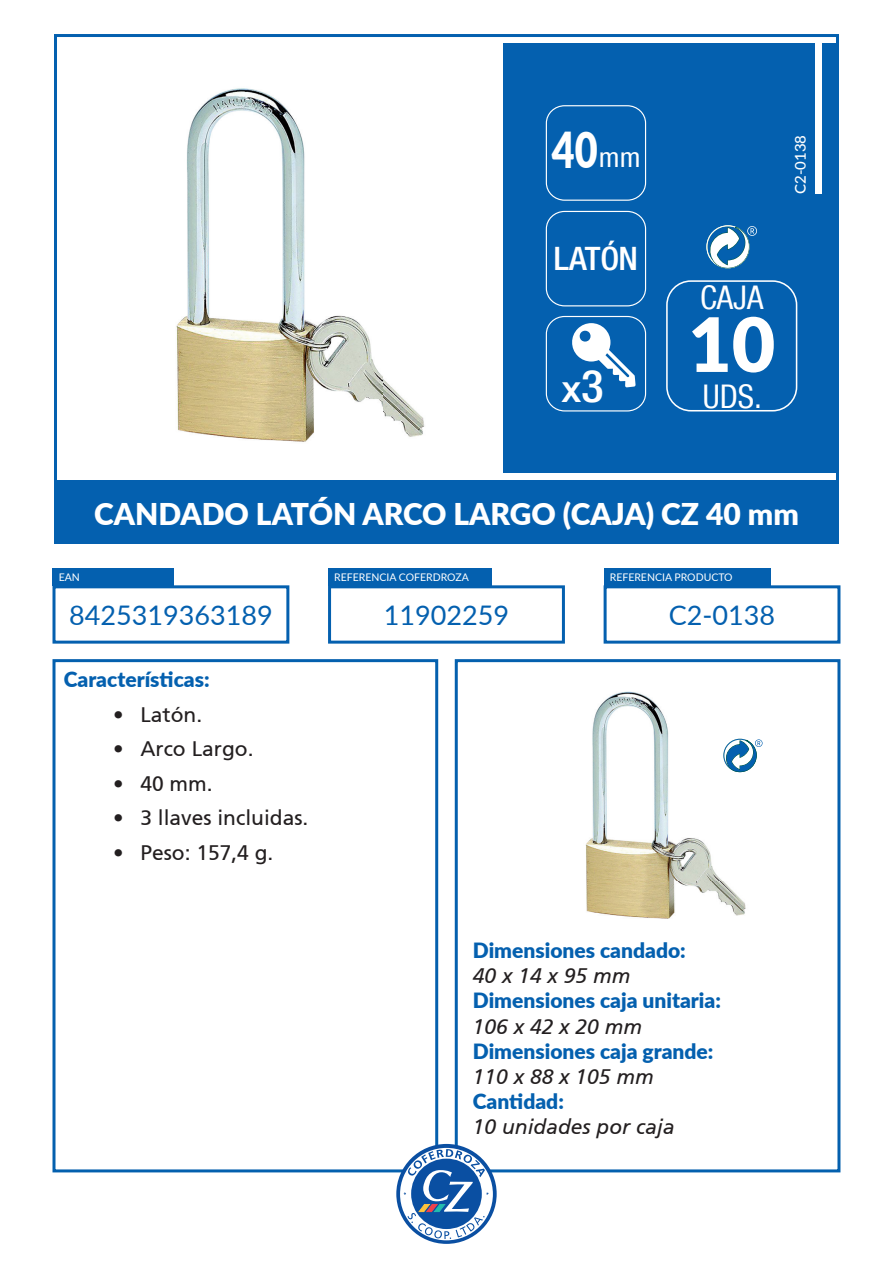
<style>
.page{position:relative;width:893px;height:1263px;background:#fff}
.page>*{position:absolute;margin:0;border:0;box-sizing:border-box;transform-origin:0 0}
.t1{font:900 75px "Lato";color:#fff}
.t2{font:900 49.5px "Lato";color:#fff;scale:.8 1}
.t3{font:condensed 32.55px "Helvetica Neue LT Com";color:#fff}
.t4{font:500 condensed 32.4px "Helvetica Neue LT Com";letter-spacing:-.015em;color:#fff;scale:1.05 1}
.t5{font:900 30px "Lato";color:#fff}
.t6{font:condensed 27.45px "Helvetica Neue LT Com";color:#fff;scale:1.05 1}
.t7{font:700 27.45px "Helvetica Neue LT Com";color:#fff;scale:1.05 1}
.t8{font:27px "Lato";color:#0460af}
.t9{font:900 21px "Lato";color:#0460af}
.t10{font:21px "Frutiger 55 Roman";color:#231f20}
.t11{font:italic 21px "Frutiger 56";color:#231f20}
.t12{font:500 15px "Lato";color:#fff}
.t13{font:10.5px "Lato";color:#fff}
.s1{font-weight:500;font-stretch:condensed;font-size:44.85px}
</style>
<div class="page">
<div style="left:52px;top:659px;width:386px;height:513px;border:3px solid #0460ae"></div>
<div style="left:455px;top:659px;width:385px;height:513px;border:3px solid #0460ae"></div>
<div style="left:54px;top:480px;width:785px;height:64px;background:#0460af"></div>
<div style="left:52px;top:585px;width:237px;height:59px;border:3px solid #0460af"></div>
<div style="left:328px;top:585px;width:237px;height:59px;border:3px solid #0460af"></div>
<div style="left:604px;top:585px;width:236px;height:59px;border:3px solid #0460af"></div>
<img style="left:176px;top:88px;width:249px;height:354px">
<img style="left:586px;top:691px;width:160px;height:228px">
<div style="left:52px;top:568px;width:122px;height:17px;background:#0460af"></div>
<div style="left:328px;top:568px;width:164px;height:17px;background:#0460af"></div>
<div style="left:604px;top:568px;width:166px;height:17px;background:#0460af"></div>
<div style="left:503px;top:44px;width:334px;height:429px;background:#0460af"></div>
<div style="left:546px;top:105px;width:100px;height:96px;border:1px solid #fff;border-radius:18px"></div>
<div style="left:546px;top:316px;width:100px;height:95px;border:1px solid #fff;border-radius:18px"></div>
<svg style="left:572px;top:323px;width:64px;height:64px"></svg>
<div style="left:546px;top:211px;width:100px;height:95px;border:1px solid #fff;border-radius:18px"></div>
<div style="left:815px;top:44px;width:7px;height:150px;background:#fff"></div>
<div style="left:723px;top:739px;width:33px;height:33px;border:1px solid #0460af;border-radius:50%"></div>
<svg style="left:725px;top:739px;width:37px;height:33px"></svg>
<div style="left:666px;top:280px;width:131px;height:131px;border:2px solid #fff;border-radius:24px"></div>
<div style="left:707px;top:226px;width:42px;height:42px;border:1px solid #d5e5a0;border-radius:50%"></div>
<div style="left:706px;top:225px;width:43px;height:43px;border:1px solid #fff;border-radius:50%"></div>
<svg style="left:709px;top:226px;width:48px;height:43px"></svg>
<div style="left:396px;top:1144px;width:101px;height:100px;border:4px solid #0a4fa2;border-radius:50%"></div>
<svg style="left:399px;top:1147px;width:95px;height:94px"></svg>
<div style="left:398px;top:1146px;width:97px;height:96px;border:2px solid #0a4fa2;border-radius:50%"></div>
<svg style="left:404px;top:1149px;width:85px;height:90px"></svg>
<h2 class="t2" style="left:552px;top:112px;width:59px">40</h2>
<h3 class="t6" style="left:599px;top:141px;width:41px">mm</h3>
<h3 class="t4" style="left:554px;top:239px;width:82px">LATÓN</h3>
<h3 class="t7" style="left:562px;top:374px;width:41px">X<span class="s1">3</span></h3>
<p class="t12" style="left:790px;top:194px;width:61px;rotate:-90deg">C2-0138</p>
<h3 class="t3" style="left:700px;top:278px;width:65px">CAJA</h3>
<h1 class="t1" style="left:688px;top:288px;width:88px">10</h1>
<h3 class="t3" style="left:703px;top:377px;width:61px">UDS.</h3>
<h3 class="t5" style="left:94px;top:491px;width:706px">CANDADO LATÓN ARCO LARGO (CAJA) CZ 40 mm</h3>
<p class="t13" style="left:59px;top:570px;width:23px">EAN</p>
<p class="t13" style="left:334px;top:570px;width:136px">REFERENCIA COFERDROZA</p>
<p class="t13" style="left:610px;top:570px;width:124px">REFERENCIA PRODUCTO</p>
<p class="t8" style="left:69px;top:596px;width:205px">8425319363189</p>
<p class="t8" style="left:384px;top:596px;width:127px">11902259</p>
<p class="t8" style="left:669px;top:596px;width:108px">C2-0138</p>
<p class="t9" style="left:64px;top:664px;width:147px">Características:</p>
<p class="t10" style="left:113px;top:702px;width:90px">• Latón.</p>
<p class="t10" style="left:113px;top:737px;width:142px">• Arco Largo.</p>
<p class="t10" style="left:113px;top:771px;width:101px">• 40 mm.</p>
<p class="t10" style="left:113px;top:806px;width:197px">• 3 llaves incluidas.</p>
<p class="t10" style="left:113px;top:840px;width:162px">• Peso: 157,4 g.</p>
<p class="t9" style="left:473px;top:934px;width:214px">Dimensiones candado:</p>
<p class="t11" style="left:473px;top:964px;width:159px">40 x 14 x 95 mm</p>
<p class="t9" style="left:473px;top:985px;width:250px">Dimensiones caja unitaria:</p>
<p class="t11" style="left:473px;top:1014px;width:171px">106 x 42 x 20 mm</p>
<p class="t9" style="left:473px;top:1035px;width:242px">Dimensiones caja grande:</p>
<p class="t11" style="left:473px;top:1064px;width:182px">110 x 88 x 105 mm</p>
<p class="t9" style="left:473px;top:1086px;width:93px">Cantidad:</p>
<p class="t11" style="left:473px;top:1115px;width:203px">10 unidades por caja</p>
</div>
